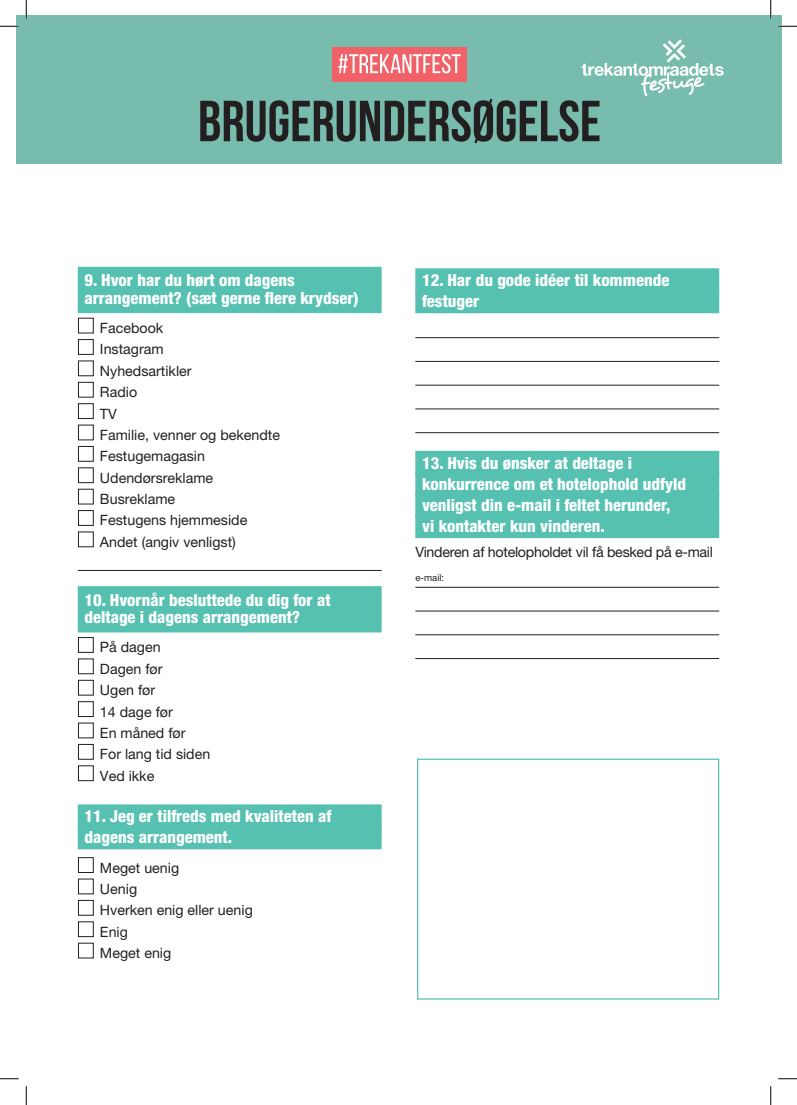
<style>
.page{position:relative;width:797px;height:1105px;background:#fff}
.page>*{position:absolute;margin:0;border:0;box-sizing:border-box;transform-origin:0 0}
.t1{font:700 57.75px "Bebas Neue";color:#231f20}
.t2{font:800 condensed 16.62px/21.1px "Helvetica Neue LT Pro";color:#fff}
.t3{font:14.25px/21.4px "Helvetica Neue LT Pro";color:#231f20}
.t4{font:14.25px "Helvetica Neue LT Pro";letter-spacing:-.02em;color:#231f20}
.t5{font:9.5px "Helvetica Neue LT Pro";color:#231f20}
</style>
<div class="page">
<div style="left:78px;top:267px;width:303px;height:46px;background:#56c1b0"></div>
<hr style="left:78px;top:570px;width:303px;height:1px;background:#231f20">
<div style="left:78px;top:586px;width:303px;height:46px;background:#56c1b0"></div>
<div style="left:78px;top:804px;width:303px;height:24px;background:#56c1b0"></div>
<div style="left:78px;top:826px;width:303px;height:23px;background:#56c1b0"></div>
<div style="left:78px;top:318px;width:16px;height:15px;border:1px solid #231f20"></div>
<div style="left:78px;top:339px;width:16px;height:16px;border:1px solid #231f20"></div>
<div style="left:78px;top:361px;width:16px;height:15px;border:1px solid #231f20"></div>
<div style="left:78px;top:382px;width:16px;height:15px;border:1px solid #231f20"></div>
<div style="left:78px;top:403px;width:16px;height:16px;border:1px solid #231f20"></div>
<div style="left:78px;top:425px;width:16px;height:15px;border:1px solid #231f20"></div>
<div style="left:78px;top:446px;width:16px;height:16px;border:1px solid #231f20"></div>
<div style="left:78px;top:467px;width:16px;height:16px;border:1px solid #231f20"></div>
<div style="left:78px;top:489px;width:16px;height:15px;border:1px solid #231f20"></div>
<div style="left:78px;top:510px;width:16px;height:16px;border:1px solid #231f20"></div>
<div style="left:78px;top:532px;width:16px;height:15px;border:1px solid #231f20"></div>
<div style="left:78px;top:637px;width:16px;height:16px;border:1px solid #231f20"></div>
<div style="left:78px;top:659px;width:16px;height:15px;border:1px solid #231f20"></div>
<div style="left:78px;top:680px;width:16px;height:15px;border:1px solid #231f20"></div>
<div style="left:78px;top:701px;width:16px;height:16px;border:1px solid #231f20"></div>
<div style="left:78px;top:723px;width:16px;height:15px;border:1px solid #231f20"></div>
<div style="left:78px;top:744px;width:16px;height:15px;border:1px solid #231f20"></div>
<div style="left:78px;top:765px;width:16px;height:16px;border:1px solid #231f20"></div>
<div style="left:78px;top:857px;width:16px;height:16px;border:1px solid #231f20"></div>
<div style="left:78px;top:879px;width:16px;height:15px;border:1px solid #231f20"></div>
<div style="left:78px;top:900px;width:16px;height:15px;border:1px solid #231f20"></div>
<div style="left:78px;top:921px;width:16px;height:16px;border:1px solid #231f20"></div>
<div style="left:78px;top:943px;width:16px;height:15px;border:1px solid #231f20"></div>
<div style="left:415px;top:268px;width:304px;height:24px;background:#56c1b0"></div>
<div style="left:415px;top:289px;width:304px;height:24px;background:#56c1b0"></div>
<hr style="left:415px;top:337px;width:304px;height:1px;background:#231f20">
<hr style="left:415px;top:361px;width:304px;height:1px;background:#231f20">
<hr style="left:415px;top:385px;width:304px;height:1px;background:#231f20">
<hr style="left:415px;top:409px;width:304px;height:1px;background:#231f20">
<hr style="left:415px;top:432px;width:304px;height:1px;background:#231f20">
<div style="left:415px;top:451px;width:304px;height:24px;background:#56c1b0"></div>
<div style="left:415px;top:472px;width:304px;height:24px;background:#56c1b0"></div>
<div style="left:415px;top:493px;width:304px;height:24px;background:#56c1b0"></div>
<div style="left:415px;top:514px;width:304px;height:24px;background:#56c1b0"></div>
<hr style="left:415px;top:587px;width:304px;height:1px;background:#231f20">
<hr style="left:415px;top:611px;width:304px;height:1px;background:#231f20">
<hr style="left:415px;top:635px;width:304px;height:1px;background:#231f20">
<hr style="left:415px;top:658px;width:304px;height:1px;background:#231f20">
<div style="left:417px;top:759px;width:302px;height:240px;border:1px solid #56c1b0"></div>
<div style="left:16px;top:16px;width:765px;height:148px;background:#78bcae"></div>
<svg style="left:581px;top:39px;width:142px;height:57px"></svg>
<div style="left:332px;top:47px;width:135px;height:34px;background:#f06268"></div>
<svg style="left:338px;top:54px;width:122px;height:19px"></svg>
<svg style="left:0;top:25px;width:19px;height:2px"></svg>
<svg style="left:778px;top:25px;width:19px;height:2px"></svg>
<svg style="left:0;top:1078px;width:19px;height:1px"></svg>
<svg style="left:778px;top:1078px;width:19px;height:1px"></svg>
<svg style="left:25px;top:0;width:2px;height:19px"></svg>
<svg style="left:25px;top:1086px;width:2px;height:19px"></svg>
<svg style="left:770px;top:0;width:1px;height:19px"></svg>
<svg style="left:770px;top:1086px;width:1px;height:19px"></svg>
<h1 class="t1" style="left:198px;top:90px;width:404px">BRUGERUNDERSØGELSE</h1>
<p class="t2" style="left:84px;top:271px;width:276px;line-height:17.8px">9. Hvor har du hørt om dagens arrangement? (sæt gerne flere krydser)</p>
<p class="t3" style="left:100px;top:317px;width:182px">Facebook<br>Instagram<br>Nyhedsartikler<br>Radio<br>TV<br>Familie, venner og bekendte<br>Festugemagasin<br>Udendørsreklame<br>Busreklame<br>Festugens hjemmeside<br>Andet (angiv venligst)</p>
<p class="t2" style="left:84px;top:590px;width:248px;line-height:17.8px">10. Hvornår besluttede du dig for at deltage i dagens arrangement?</p>
<p class="t3" style="left:100px;top:636px;width:112px">På dagen<br>Dagen før<br>Ugen før<br>14 dage før<br>En måned før<br>For lang tid siden<br>Ved ikke</p>
<p class="t2" style="left:84px;top:805px;width:248px">11. Jeg er tilfreds med kvaliteten af dagens arrangement.</p>
<p class="t3" style="left:100px;top:856px;width:154px">Meget uenig<br>Uenig<br>Hverken enig eller uenig<br>Enig<br>Meget enig</p>
<p class="t2" style="left:422px;top:269px;width:249px">12. Har du gode idéer til kommende festuger</p>
<p class="t2" style="left:422px;top:452px;width:265px">13. Hvis du ønsker at deltage i konkurrence om et hotelophold udfyld venligst din e-mail i feltet herunder, vi kontakter kun vinderen.</p>
<p class="t4" style="left:415px;top:543px;width:299px">Vinderen af hotelopholdet vil få besked på e-mail</p>
<p class="t5" style="left:415px;top:572px;width:30px">e-mail:</p>
</div>
